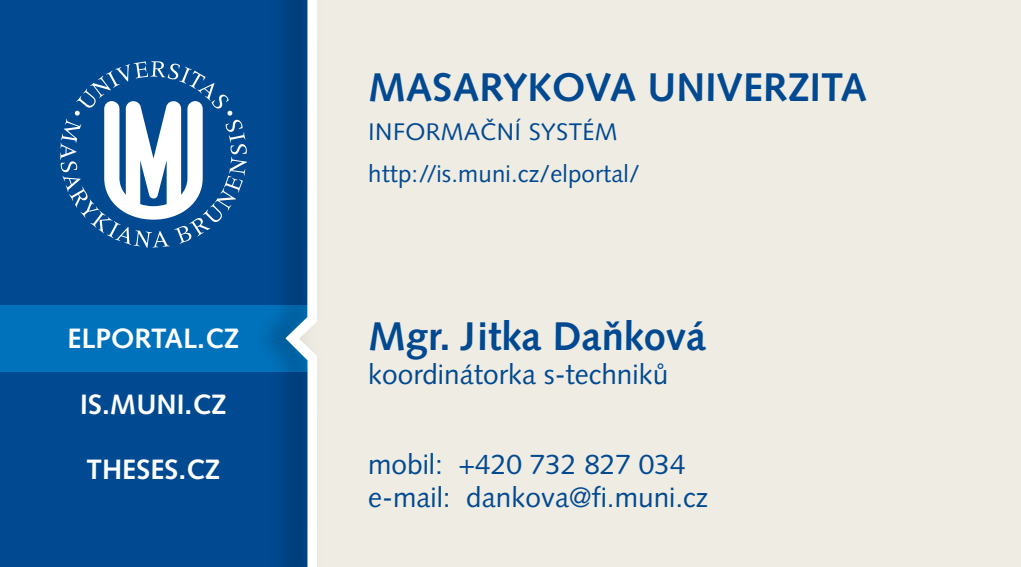
<style>
.page{position:relative;width:1021px;height:567px;background:#fff}
.page>*{position:absolute;margin:0;border:0;box-sizing:border-box;transform-origin:0 0}
.t1{font:700 40px "Syntax LTCE";color:#014990}
.t2{font:28px/33.6px "Syntax LTCE";color:#014990}
.t3{font:700 28px "Syntax LTCE";color:#fff}
.t4{font:24px/41.6px "Syntax LTCE";letter-spacing:.005em;color:#014990}
</style>
<div class="page">
<div style="left:0;top:0;width:309px;height:567px;background:#014990"></div>
<div style="left:0;top:306px;width:311px;height:66px;background:#0072bc"></div>
<div style="left:329px;top:0;width:691px;height:567px;background:#efece4"></div>
<img style="left:242px;top:0;width:87px;height:567px">
<svg style="left:285px;top:0;width:32px;height:567px"></svg>
<svg style="left:60px;top:61px;width:187px;height:187px"></svg>
<p class="t3" style="left:68px;top:323px;width:173px">ELPORTAL.CZ</p>
<p class="t3" style="left:80px;top:388px;width:148px">IS.MUNI.CZ</p>
<p class="t3" style="left:86px;top:453px;width:135px">THESES.CZ</p>
<h1 class="t1" style="left:368px;top:64px;width:500px">MASARYKOVA UNIVERZITA</h1>
<p class="t4" style="left:368px;top:111px;width:273px">INFORMAČNÍ SYSTÉM http://is.muni.cz/elportal/</p>
<h1 class="t1" style="left:368px;top:313px;width:339px">Mgr. Jitka Daňková</h1>
<p class="t2" style="left:368px;top:358px;width:301px">koordinátorka s-techniků</p>
<p class="t2" style="left:368px;top:447px;width:341px">mobil: +420 732 827 034 e-mail: dankova@fi.muni.cz</p>
</div>
